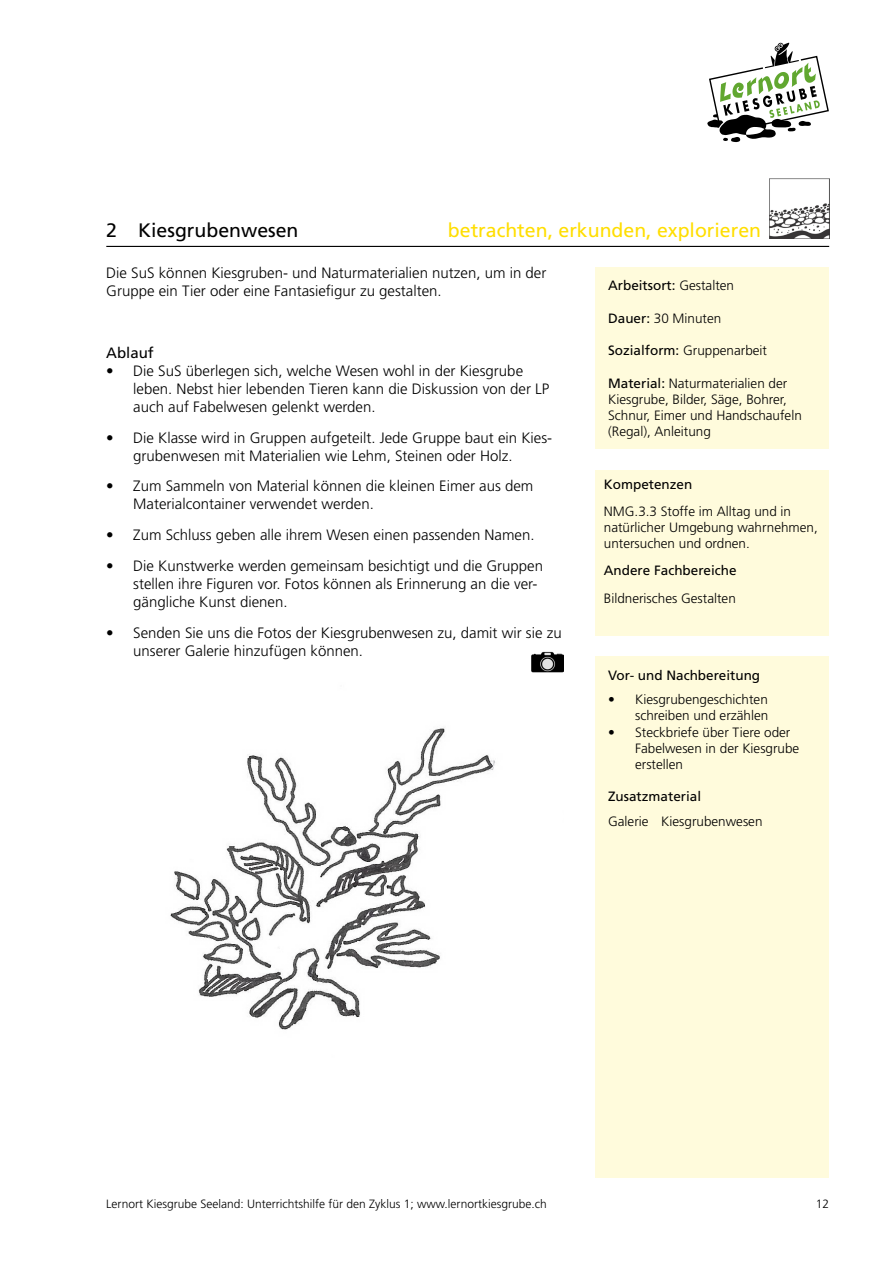
<style>
.page{position:relative;width:893px;height:1263px;background:#fff}
.page>*{position:absolute;margin:0;border:0;box-sizing:border-box;transform-origin:0 0}
.t1{font:19.5px "Frutiger LT Std";color:#ffde00}
.t2{font:19.5px "Frutiger LT Std";color:#000}
.t3{font:300 15px/18px "Frutiger LT Std";color:#000}
.t4{font:15px "Frutiger LT Std";color:#000}
.t5{font:300 13.5px/16.2px "Frutiger LT Std";color:#000}
.t6{font:13.5px "Frutiger LT Std";color:#000}
.t7{font:300 12px "Frutiger LT Std";color:#000}
.s1{font-weight:300}
.s2{font-weight:400}
</style>
<div class="page">
<svg style="left:707px;top:43px;width:122px;height:99px"></svg>
<hr style="left:106px;top:246px;width:723px;height:1px;background:#000">
<img style="left:770px;top:179px;width:59px;height:59px">
<img style="left:531px;top:651px;width:32px;height:22px">
<div style="left:595px;top:267px;width:234px;height:182px;background:#fffbdc"></div>
<div style="left:595px;top:657px;width:234px;height:521px;background:#fffbdc"></div>
<div style="left:595px;top:470px;width:234px;height:165px;background:#fffbdc"></div>
<img style="left:170px;top:727px;width:325px;height:303px">
<h1 class="t2" style="left:106px;top:219px;width:194px">2 Kiesgrubenwesen</h1>
<h1 class="t1" style="left:448px;top:219px;width:315px">betrachten, erkunden, explorieren</h1>
<p class="t6" style="left:608px;top:278px;width:128px">Arbeitsort: <span class="s1">Gestalten</span></p>
<p class="t5" style="left:608px;top:310px;width:115px"><span class="s2">Dauer:</span> 30 Minuten</p>
<p class="t5" style="left:608px;top:343px;width:161px"><span class="s2">Sozialform:</span> Gruppenarbeit</p>
<p class="t5" style="left:608px;top:375px;width:195px"><span class="s2">Material:</span> Naturmaterialien der<br>Kiesgrube, Bilder, Säge, Bohrer,<br>Schnur, Eimer und Handschaufeln (Regal), Anleitung</p>
<p class="t3" style="left:106px;top:264px;width:442px">Die SuS können Kiesgruben- und Naturmaterialien nutzen, um in der<br>Gruppe ein Tier oder eine Fantasiefigur zu gestalten.</p>
<p class="t4" style="left:106px;top:344px;width:49px">Ablauf</p>
<p class="t3" style="left:133px;top:362px;width:418px;text-indent:-27px">• Die SuS überlegen sich, welche Wesen wohl in der Kiesgrube leben. Nebst hier lebenden Tieren kann die Diskussion von der LP auch auf Fabelwesen gelenkt werden.</p>
<p class="t3" style="left:133px;top:429px;width:420px;text-indent:-27px">• Die Klasse wird in Gruppen aufgeteilt. Jede Gruppe baut ein Kies&shy;grubenwesen mit Materialien wie Lehm, Steinen oder Holz.</p>
<p class="t3" style="left:133px;top:477px;width:402px;text-indent:-27px">• Zum Sammeln von Material können die kleinen Eimer aus dem<br>Materialcontainer verwendet werden.</p>
<p class="t3" style="left:106px;top:526px;width:430px">• Zum Schluss geben alle ihrem Wesen einen passenden Namen.</p>
<p class="t3" style="left:133px;top:557px;width:411px;text-indent:-27px">• Die Kunstwerke werden gemeinsam besichtigt und die Gruppen stellen ihre Figuren vor. Fotos können als Erinnerung an die ver&shy;gängliche Kunst dienen.</p>
<p class="t3" style="left:133px;top:624px;width:430px;text-indent:-27px">• Senden Sie uns die Fotos der Kiesgrubenwesen zu, damit wir sie zu unserer Galerie hinzufügen können.</p>
<p class="t6" style="left:604px;top:476px;width:90px">Kompetenzen</p>
<p class="t5" style="left:604px;top:503px;width:216px">NMG.3.3 Stoffe im Alltag und in natürlicher Umgebung wahrnehmen, untersuchen und ordnen.</p>
<p class="t6" style="left:604px;top:563px;width:134px">Andere Fachbereiche</p>
<p class="t5" style="left:604px;top:590px;width:134px">Bildnerisches Gestalten</p>
<p class="t6" style="left:608px;top:667px;width:154px">Vor- und Nachbereitung</p>
<p class="t5" style="left:608px;top:692px;width:162px;text-align:right">• Kiesgrubengeschichten schreiben und erzählen</p>
<p class="t5" style="left:635px;top:724px;width:166px;text-indent:-27px">• Steckbriefe über Tiere oder<br>Fabelwesen in der Kiesgrube erstellen</p>
<p class="t6" style="left:608px;top:789px;width:95px">Zusatzmaterial</p>
<p class="t5" style="left:608px;top:813px;width:156px">Galerie Kiesgrubenwesen</p>
<p class="t7" style="left:106px;top:1197px;width:442px">Lernort Kiesgrube Seeland: Unterrichtshilfe für den Zyklus 1; www.lernortkiesgrube.ch</p>
<p class="t7" style="left:816px;top:1197px;width:15px">12</p>
</div>
